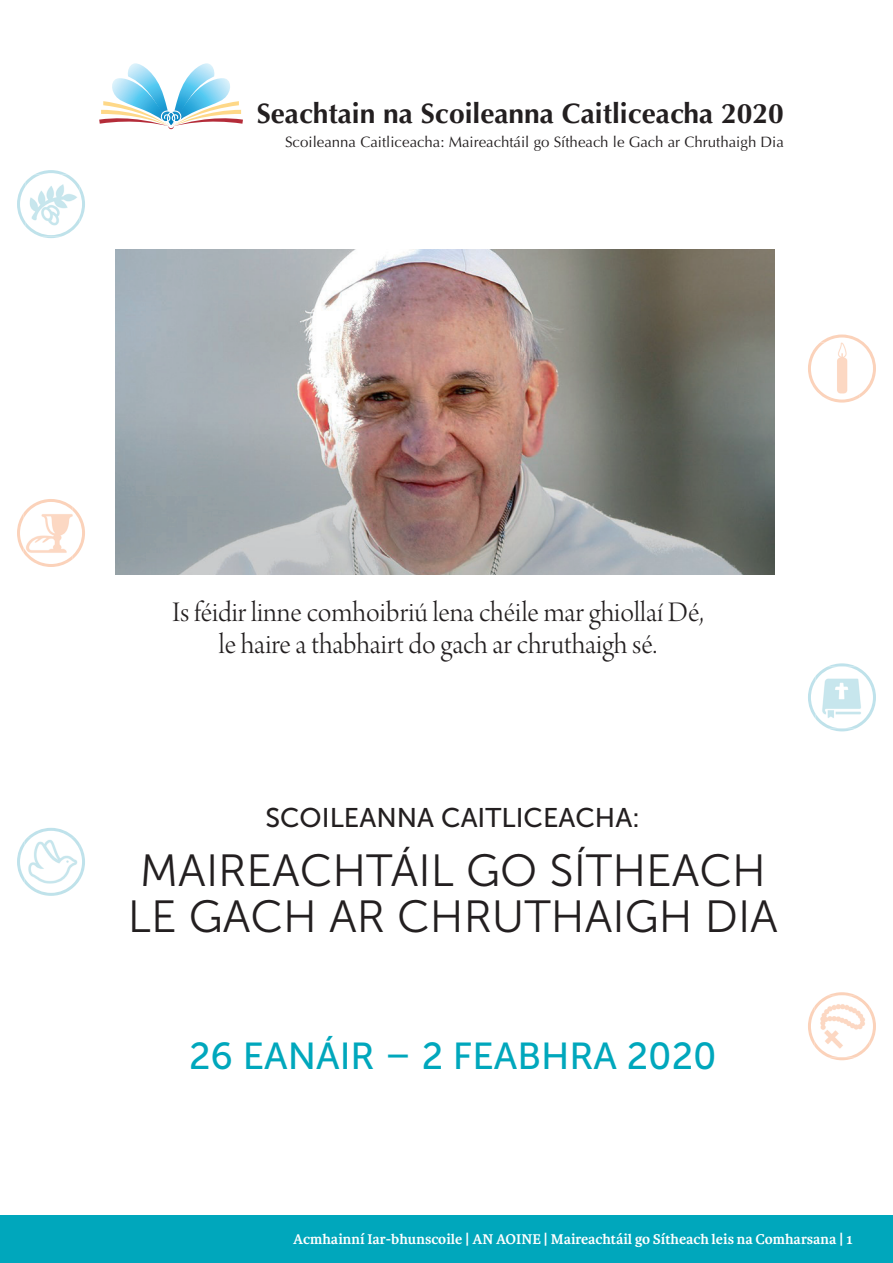
<style>
.page{position:relative;width:893px;height:1263px;background:#fff}
.page>*{position:absolute;margin:0;border:0;box-sizing:border-box;transform-origin:0 0}
.t1{font:45px/46.5px "Museo Sans 300";color:#231f20}
.t2{font:37.5px "Museo Sans 500";color:#00a7bc}
.t3{font:30px/32.4px "Arno Pro Light Display";color:#231f20;text-align:center}
.t4{font:700 28.2px "Optima";color:#231f20}
.t5{font:27px "Museo Sans 500";color:#231f20}
.t6{font:700 15px "Karmina";color:#fff}
.t7{font:15px "Optima";color:#231f20}
</style>
<div class="page">
<div style="left:0;top:1215px;width:893px;height:48px;background:#00a7bc"></div>
<img style="left:29px;top:499px;width:44px;height:8px">
<svg style="left:17px;top:170px;width:68px;height:68px"></svg>
<svg style="left:17px;top:507px;width:68px;height:60px"></svg>
<svg style="left:17px;top:828px;width:68px;height:55px"></svg>
<img style="left:25px;top:837px;width:54px;height:59px">
<svg style="left:808px;top:334px;width:68px;height:69px"></svg>
<svg style="left:808px;top:663px;width:68px;height:68px"></svg>
<svg style="left:808px;top:992px;width:68px;height:68px"></svg>
<img style="left:116px;top:249px;width:658px;height:325px">
<svg style="left:99px;top:63px;width:144px;height:66px"></svg>
<p class="t4" style="left:257px;top:97px;width:529px">Seachtain na Scoileanna Caitliceacha 2020</p>
<p class="t7" style="left:285px;top:133px;width:500px">Scoileanna Caitliceacha: Maireachtáil go Sítheach le Gach ar Chruthaigh Dia</p>
<p class="t3" style="left:172px;top:598px;width:533px">Is féidir linne comhoibriú lena chéile mar ghiollaí Dé, le haire a thabhairt do gach ar chruthaigh sé.</p>
<p class="t5" style="left:266px;top:802px;width:376px">SCOILEANNA CAITLICEACHA:</p>
<h1 class="t1" style="left:128px;top:847px;width:652px">MAIREACHTÁIL GO SÍTHEACH<br>LE GACH AR CHRUTHAIGH DIA</h1>
<p class="t2" style="left:189px;top:1036px;width:529px">26 EANÁIR – 2 FEABHRA 2020</p>
<p class="t6" style="left:293px;top:1230px;width:561px">Acmhainní Iar-bhunscoile | AN AOINE | Maireachtáil go Sítheach leis na Comharsana | 1</p>
</div>
